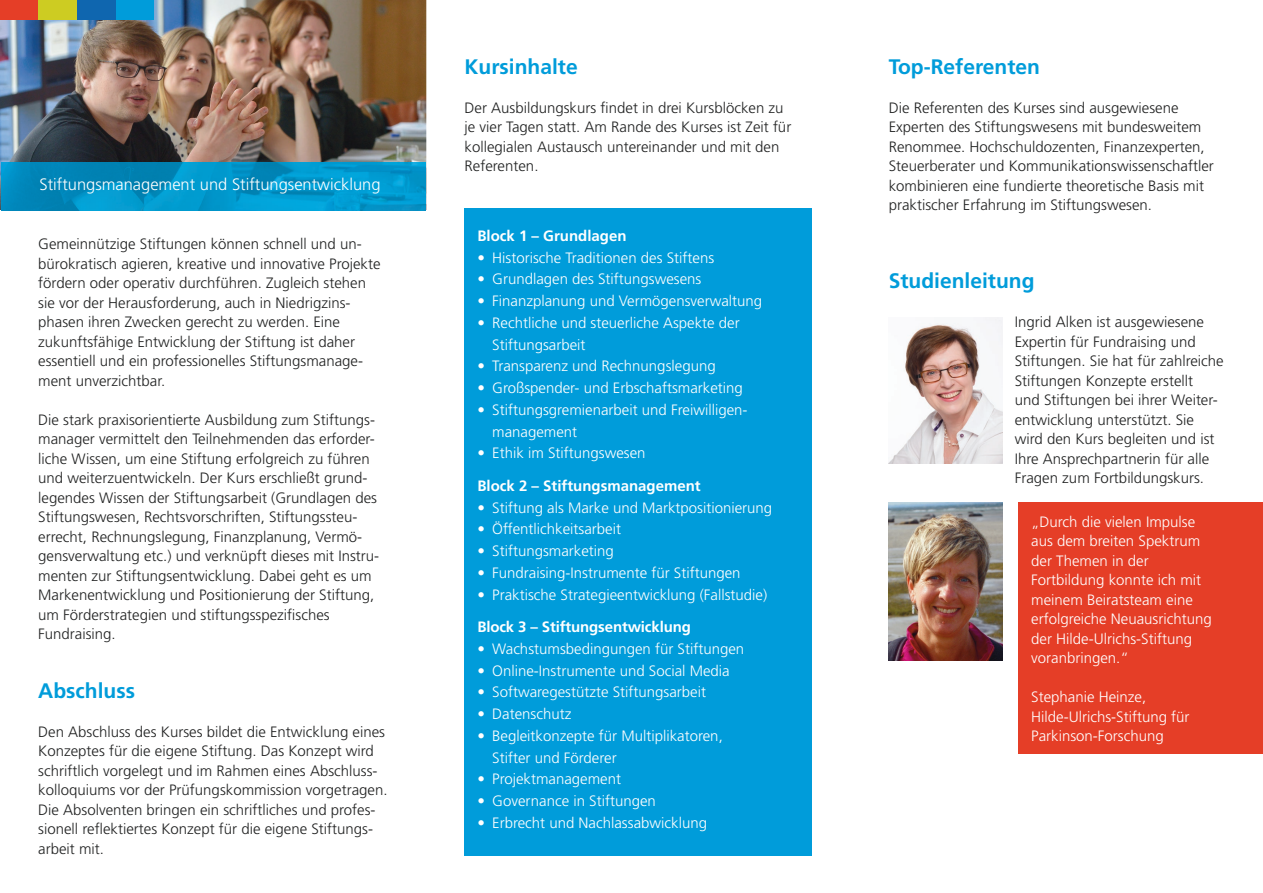
<style>
.page{position:relative;width:1263px;height:893px;background:#fff}
.page>*{position:absolute;margin:0;border:0;box-sizing:border-box;transform-origin:0 0}
.t1{font:700 21px "Frutiger LT";color:#009cda}
.t2{font:300 16.5px "Frutiger LT";color:#fff}
.t3{font:300 15px/19.5px "Frutiger LT";color:#212222}
.t4{font:300 15px/19.5px "Frutiger LT";color:#fff}
.t5{font:700 15px "Frutiger LT";color:#fff}
</style>
<div class="page">
<img style="left:0;top:0;width:426px;height:210px">
<img style="left:1px;top:162px;width:424px;height:48px">
<div style="left:465px;top:208px;width:347px;height:648px;background:#009cda"></div>
<div style="left:115px;top:0;width:39px;height:19px;background:#009cda"></div>
<div style="left:0;top:0;width:38px;height:19px;background:#e53e27"></div>
<div style="left:38px;top:0;width:39px;height:19px;background:#cdcc22"></div>
<div style="left:77px;top:0;width:38px;height:19px;background:#0f66af"></div>
<img style="left:889px;top:318px;width:113px;height:146px">
<img style="left:889px;top:503px;width:113px;height:157px">
<div style="left:1018px;top:503px;width:245px;height:251px;background:#e53e27"></div>
<p class="t2" style="left:39px;top:174px;width:343px">Stiftungsmanagement und Stiftungsentwicklung</p>
<p class="t3" style="left:38px;top:234px;width:344px">Gemeinnützige Stiftungen können schnell und un&shy;bürokratisch agieren, kreative und innovative Projekte fördern oder operativ durchführen. Zugleich stehen sie vor der Herausforderung, auch in Niedrigzins&shy;phasen ihren Zwecken gerecht zu werden. Eine zukunftsfähige Entwicklung der Stiftung ist daher essentiell und ein professionelles Stiftungsmanage&shy;ment unverzichtbar.</p>
<p class="t3" style="left:38px;top:410px;width:342px">Die stark praxisorientierte Ausbildung zum Stiftungs&shy;manager vermittelt den Teilnehmenden das erforder&shy;liche Wissen, um eine Stiftung erfolgreich zu führen und weiterzuentwickeln. Der Kurs erschließt grund&shy;legendes Wissen der Stiftungsarbeit (Grundlagen des Stiftungswesen, Rechtsvorschriften, Stiftungssteu&shy;errecht, Rechnungslegung, Finanzplanung, Vermö&shy;gensverwaltung etc.) und verknüpft dieses mit Instru&shy;menten zur Stiftungsentwicklung. Dabei geht es um Markenentwicklung und Positionierung der Stiftung, um Förderstrategien und stiftungsspezifisches Fundraising.</p>
<h1 class="t1" style="left:38px;top:678px;width:98px">Abschluss</h1>
<p class="t3" style="left:38px;top:722px;width:351px">Den Abschluss des Kurses bildet die Entwicklung eines Konzeptes für die eigene Stiftung. Das Konzept wird schriftlich vorgelegt und im Rahmen eines Abschluss&shy;kolloquiums vor der Prüfungskommission vorgetragen.<br>Die Absolventen bringen ein schriftliches und profes&shy;sionell reflektiertes Konzept für die eigene Stiftungs&shy;arbeit mit.</p>
<h1 class="t1" style="left:465px;top:54px;width:115px">Kursinhalte</h1>
<p class="t3" style="left:465px;top:98px;width:328px">Der Ausbildungskurs findet in drei Kursblöcken zu je vier Tagen statt. Am Rande des Kurses ist Zeit für kollegialen Austausch untereinander und mit den Referenten.</p>
<p class="t5" style="left:477px;top:227px;width:151px">Block 1 – Grundlagen</p>
<p class="t4" style="left:477px;top:248px;width:238px">• Historische Traditionen des Stiftens</p>
<p class="t4" style="left:477px;top:270px;width:226px">• Grundlagen des Stiftungswesens</p>
<p class="t4" style="left:477px;top:291px;width:286px">• Finanzplanung und Vermögensverwaltung</p>
<p class="t4" style="left:492px;top:312px;width:249px;line-height:21.8px;text-indent:-15px">• Rechtliche und steuerliche Aspekte der<br>Stiftungsarbeit</p>
<p class="t4" style="left:477px;top:357px;width:240px">• Transparenz und Rechnungslegung</p>
<p class="t4" style="left:477px;top:378px;width:267px">• Großspender- und Erbschaftsmarketing</p>
<p class="t4" style="left:492px;top:399px;width:257px;line-height:21.8px;text-indent:-15px">• Stiftungsgremienarbeit und Freiwilligen&shy;management</p>
<p class="t4" style="left:477px;top:444px;width:170px">• Ethik im Stiftungswesen</p>
<p class="t5" style="left:477px;top:477px;width:225px">Block 2 – Stiftungsmanagement</p>
<p class="t4" style="left:477px;top:498px;width:296px">• Stiftung als Marke und Marktpositionierung</p>
<p class="t4" style="left:477px;top:520px;width:145px">• Öffentlichkeitsarbeit</p>
<p class="t4" style="left:477px;top:541px;width:138px">• Stiftungsmarketing</p>
<p class="t4" style="left:477px;top:563px;width:265px">• Fundraising-Instrumente für Stiftungen</p>
<p class="t4" style="left:477px;top:585px;width:291px">• Praktische Strategieentwicklung (Fallstudie)</p>
<p class="t5" style="left:477px;top:618px;width:215px">Block 3 – Stiftungsentwicklung</p>
<p class="t4" style="left:477px;top:639px;width:268px">• Wachstumsbedingungen für Stiftungen</p>
<p class="t4" style="left:477px;top:661px;width:254px">• Online-Instrumente und Social Media</p>
<p class="t4" style="left:477px;top:683px;width:230px">• Softwaregestützte Stiftungsarbeit</p>
<p class="t4" style="left:477px;top:704px;width:96px">• Datenschutz</p>
<p class="t4" style="left:492px;top:725px;width:232px;line-height:21.8px;text-indent:-15px">• Begleitkonzepte für Multiplikatoren,<br>Stifter und Förderer</p>
<p class="t4" style="left:477px;top:770px;width:145px">• Projektmanagement</p>
<p class="t4" style="left:477px;top:791px;width:180px">• Governance in Stiftungen</p>
<p class="t4" style="left:477px;top:813px;width:231px">• Erbrecht und Nachlassabwicklung</p>
<h1 class="t1" style="left:889px;top:54px;width:153px">Top-Referenten</h1>
<p class="t3" style="left:889px;top:98px;width:327px">Die Referenten des Kurses sind ausgewiesene Experten des Stiftungswesens mit bundesweitem Renommee. Hochschuldozenten, Finanzexperten, Steuerberater und Kommunikationswissenschaftler kombinieren eine fundierte theoretische Basis mit praktischer Erfahrung im Stiftungswesen.</p>
<h1 class="t1" style="left:889px;top:268px;width:147px">Studienleitung</h1>
<p class="t3" style="left:1015px;top:312px;width:210px">Ingrid Alken ist ausgewiesene<br>Expertin für Fundraising und<br>Stiftungen. Sie hat für zahlreiche<br>Stiftungen Konzepte erstellt<br>und Stiftungen bei ihrer Weiter&shy;entwicklung unterstützt. Sie wird den Kurs begleiten und ist<br>Ihre Ansprechpartnerin für alle<br>Fragen zum Fortbildungskurs.</p>
<p class="t4" style="left:1031px;top:512px;width:182px">„Durch die vielen Impulse aus dem breiten Spektrum der Themen in der<br>Fortbildung konnte ich mit meinem Beiratsteam eine erfolgreiche Neuausrichtung der Hilde-Ulrichs-Stiftung voranbringen.“</p>
<p class="t4" style="left:1031px;top:687px;width:160px">Stephanie Heinze,<br>Hilde-Ulrichs-Stiftung für<br>Parkinson-Forschung</p>
</div>
